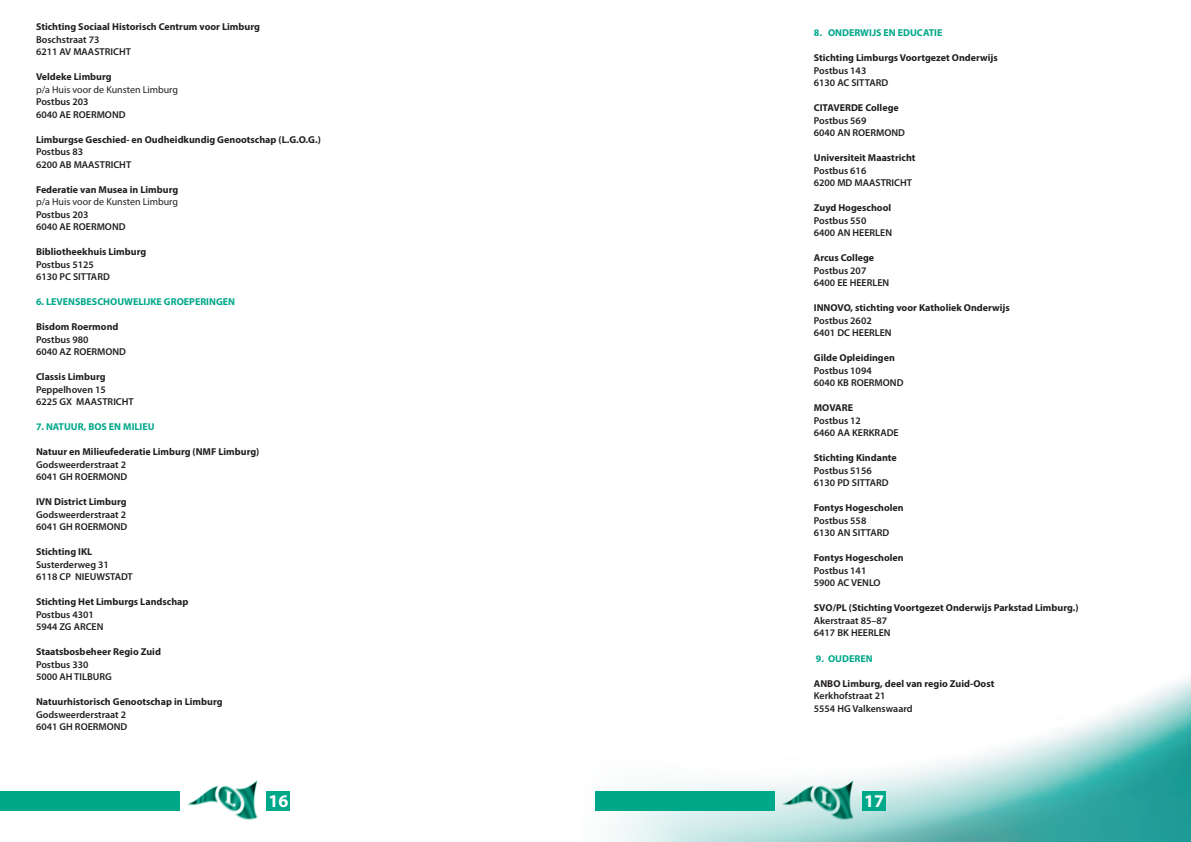
<style>
.page{position:relative;width:1191px;height:842px;background:#fff}
.page>*{position:absolute;margin:0;border:0;box-sizing:border-box;transform-origin:0 0}
.t1{font:700 18px "Myriad Pro";color:#fff}
.t2{font:600 10px "Myriad Pro";color:#231f20}
.t3{font:700 10px "Myriad Pro";color:#231f20}
.t4{font:700 10px "Myriad Pro";color:#00a88a}
.t5{font:10px "Myriad Pro";color:#231f20}
</style>
<div class="page">
<img style="left:595px;top:676px;width:596px;height:166px">
<div style="left:0;top:791px;width:179px;height:19px;background:#00a88a"></div>
<div style="left:266px;top:791px;width:24px;height:19px;background:#00a88a"></div>
<img style="left:187px;top:780px;width:71px;height:40px">
<div style="left:595px;top:791px;width:179px;height:19px;background:#00a88a"></div>
<div style="left:862px;top:791px;width:23px;height:19px;background:#00a88a"></div>
<img style="left:781px;top:780px;width:76px;height:41px">
<p class="t3" style="left:36px;top:20px;width:225px">Stichting Sociaal Historisch Centrum voor Limburg</p>
<p class="t2" style="left:36px;top:34px;width:65px">Boschstraat 73</p>
<p class="t2" style="left:36px;top:46px;width:96px">6211 AV MAASTRICHT</p>
<p class="t3" style="left:36px;top:70px;width:77px">Veldeke Limburg</p>
<p class="t5" style="left:36px;top:83px;width:144px">p/a Huis voor de Kunsten Limburg</p>
<p class="t2" style="left:36px;top:96px;width:54px">Postbus 203</p>
<p class="t2" style="left:36px;top:109px;width:91px">6040 AE ROERMOND</p>
<p class="t3" style="left:36px;top:133px;width:286px">Limburgse Geschied- en Oudheidkundig Genootschap (L.G.O.G.)</p>
<p class="t2" style="left:36px;top:146px;width:49px">Postbus 83</p>
<p class="t2" style="left:36px;top:159px;width:97px">6200 AB MAASTRICHT</p>
<p class="t3" style="left:36px;top:183px;width:144px">Federatie van Musea in Limburg</p>
<p class="t5" style="left:36px;top:196px;width:144px">p/a Huis voor de Kunsten Limburg</p>
<p class="t2" style="left:36px;top:209px;width:54px">Postbus 203</p>
<p class="t2" style="left:36px;top:221px;width:91px">6040 AE ROERMOND</p>
<p class="t3" style="left:36px;top:245px;width:112px">Bibliotheekhuis Limburg</p>
<p class="t2" style="left:36px;top:259px;width:59px">Postbus 5125</p>
<p class="t2" style="left:36px;top:271px;width:75px">6130 PC SITTARD</p>
<p class="t4" style="left:36px;top:295px;width:201px">6. LEVENSBESCHOUWELIJKE GROEPERINGEN</p>
<p class="t3" style="left:36px;top:320px;width:84px">Bisdom Roermond</p>
<p class="t2" style="left:36px;top:334px;width:54px">Postbus 980</p>
<p class="t2" style="left:36px;top:346px;width:92px">6040 AZ ROERMOND</p>
<p class="t3" style="left:36px;top:370px;width:71px">Classis Limburg</p>
<p class="t2" style="left:36px;top:384px;width:71px">Peppelhoven 15</p>
<p class="t2" style="left:36px;top:396px;width:99px">6225 GX MAASTRICHT</p>
<p class="t4" style="left:36px;top:420px;width:120px">7. NATUUR, BOS EN MILIEU</p>
<p class="t3" style="left:36px;top:445px;width:225px">Natuur en Milieufederatie Limburg (NMF Limburg)</p>
<p class="t2" style="left:36px;top:459px;width:92px">Godsweerderstraat 2</p>
<p class="t2" style="left:36px;top:471px;width:93px">6041 GH ROERMOND</p>
<p class="t3" style="left:36px;top:495px;width:92px">IVN District Limburg</p>
<p class="t2" style="left:36px;top:509px;width:92px">Godsweerderstraat 2</p>
<p class="t2" style="left:36px;top:521px;width:93px">6041 GH ROERMOND</p>
<p class="t3" style="left:36px;top:545px;width:58px">Stichting IKL</p>
<p class="t2" style="left:36px;top:559px;width:74px">Susterderweg 31</p>
<p class="t2" style="left:36px;top:571px;width:98px">6118 CP NIEUWSTADT</p>
<p class="t3" style="left:36px;top:595px;width:154px">Stichting Het Limburgs Landschap</p>
<p class="t2" style="left:36px;top:609px;width:59px">Postbus 4301</p>
<p class="t2" style="left:36px;top:621px;width:69px">5944 ZG ARCEN</p>
<p class="t3" style="left:36px;top:645px;width:126px">Staatsbosbeheer Regio Zuid</p>
<p class="t2" style="left:36px;top:659px;width:54px">Postbus 330</p>
<p class="t2" style="left:36px;top:671px;width:77px">5000 AH TILBURG</p>
<p class="t3" style="left:36px;top:695px;width:188px">Natuurhistorisch Genootschap in Limburg</p>
<p class="t2" style="left:36px;top:709px;width:92px">Godsweerderstraat 2</p>
<p class="t2" style="left:36px;top:721px;width:93px">6041 GH ROERMOND</p>
<p class="t4" style="left:814px;top:27px;width:130px">8. ONDERWIJS EN EDUCATIE</p>
<p class="t3" style="left:814px;top:52px;width:185px">Stichting Limburgs Voortgezet Onderwijs</p>
<p class="t2" style="left:814px;top:65px;width:54px">Postbus 143</p>
<p class="t2" style="left:814px;top:78px;width:76px">6130 AC SITTARD</p>
<p class="t3" style="left:814px;top:102px;width:86px">CITAVERDE College</p>
<p class="t2" style="left:814px;top:115px;width:54px">Postbus 569</p>
<p class="t2" style="left:814px;top:128px;width:93px">6040 AN ROERMOND</p>
<p class="t3" style="left:814px;top:152px;width:103px">Universiteit Maastricht</p>
<p class="t2" style="left:814px;top:165px;width:54px">Postbus 616</p>
<p class="t2" style="left:814px;top:178px;width:100px">6200 MD MAASTRICHT</p>
<p class="t3" style="left:814px;top:202px;width:79px">Zuyd Hogeschool</p>
<p class="t2" style="left:814px;top:215px;width:54px">Postbus 550</p>
<p class="t2" style="left:814px;top:228px;width:80px">6400 AN HEERLEN</p>
<p class="t3" style="left:814px;top:252px;width:62px">Arcus College</p>
<p class="t2" style="left:814px;top:265px;width:54px">Postbus 207</p>
<p class="t2" style="left:814px;top:278px;width:77px">6400 EE HEERLEN</p>
<p class="t3" style="left:814px;top:302px;width:197px">INNOVO, stichting voor Katholiek Onderwijs</p>
<p class="t2" style="left:814px;top:315px;width:59px">Postbus 2602</p>
<p class="t2" style="left:814px;top:328px;width:79px">6401 DC HEERLEN</p>
<p class="t3" style="left:814px;top:352px;width:83px">Gilde Opleidingen</p>
<p class="t2" style="left:814px;top:365px;width:59px">Postbus 1094</p>
<p class="t2" style="left:814px;top:378px;width:91px">6040 KB ROERMOND</p>
<p class="t3" style="left:814px;top:402px;width:41px">MOVARE</p>
<p class="t2" style="left:814px;top:415px;width:49px">Postbus 12</p>
<p class="t2" style="left:814px;top:428px;width:86px">6460 AA KERKRADE</p>
<p class="t3" style="left:814px;top:452px;width:84px">Stichting Kindante</p>
<p class="t2" style="left:814px;top:465px;width:59px">Postbus 5156</p>
<p class="t2" style="left:814px;top:478px;width:76px">6130 PD SITTARD</p>
<p class="t3" style="left:814px;top:502px;width:91px">Fontys Hogescholen</p>
<p class="t2" style="left:814px;top:515px;width:54px">Postbus 558</p>
<p class="t2" style="left:814px;top:528px;width:77px">6130 AN SITTARD</p>
<p class="t3" style="left:814px;top:552px;width:91px">Fontys Hogescholen</p>
<p class="t2" style="left:814px;top:565px;width:54px">Postbus 141</p>
<p class="t2" style="left:814px;top:578px;width:68px">5900 AC VENLO</p>
<p class="t3" style="left:814px;top:602px;width:266px">SVO/PL (Stichting Voortgezet Onderwijs Parkstad Limburg.)</p>
<p class="t2" style="left:814px;top:615px;width:75px">Akerstraat 85–87</p>
<p class="t2" style="left:814px;top:628px;width:78px">6417 BK HEERLEN</p>
<p class="t4" style="left:816px;top:652px;width:58px">9. OUDEREN</p>
<p class="t3" style="left:814px;top:677px;width:182px">ANBO Limburg, deel van regio Zuid-Oost</p>
<p class="t2" style="left:814px;top:690px;width:73px">Kerkhofstraat 21</p>
<p class="t2" style="left:814px;top:703px;width:100px">5554 HG Valkenswaard</p>
<p class="t1" style="left:268px;top:789px;width:21px">16</p>
<p class="t1" style="left:864px;top:789px;width:21px">17</p>
</div>
